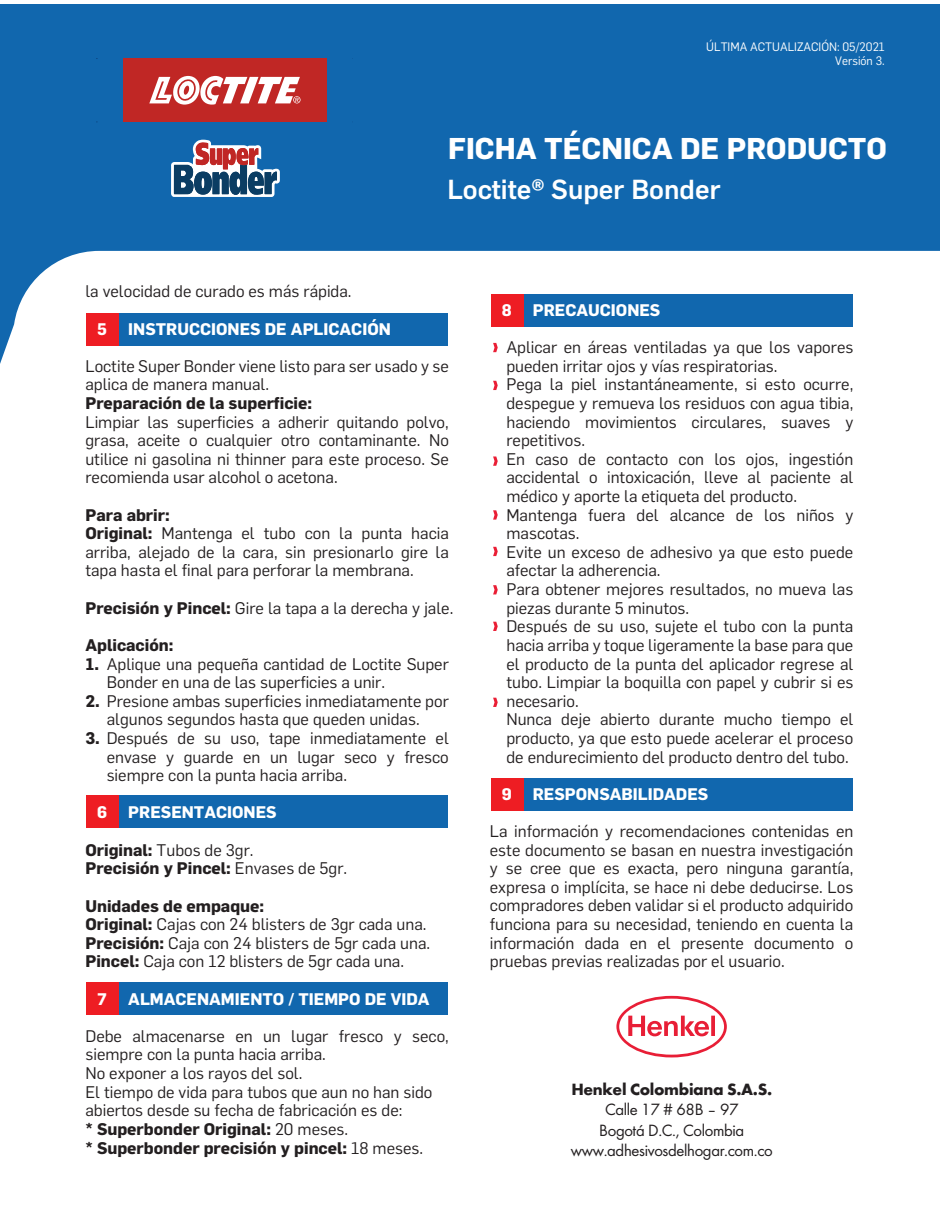
<style>
.page{position:relative;width:940px;height:1217px;background:#fff}
.page>*{position:absolute;margin:0;border:0;box-sizing:border-box;transform-origin:0 0}
.t1{font:700 29.55px "Flama";color:#fff}
.t2{font:500 27px "Flama";color:#fff}
.t3{font:16.95px/20.4px "Futura Boo";letter-spacing:-.02em;color:#231f20;text-align:center}
.t4{font:700 16.95px "Futura";letter-spacing:-.02em;color:#231f20}
.t5{font:16.5px/18.6px "Flama";color:#231f20}
.t6{font:700 16.5px "Flama";color:#fff}
.t7{font:700 16.5px/18.6px "Flama";color:#231f20}
.t8{font:12px/14px "Flama";color:#fff;text-align:right}
.s1{font-weight:700}
.s2{font-weight:400}
</style>
<div class="page">
<div style="left:493px;top:777px;width:359px;height:33px;background:#1167ae"></div>
<div style="left:491px;top:777px;width:32px;height:33px;background:#ee1d23"></div>
<div style="left:88px;top:795px;width:359px;height:33px;background:#1167ae"></div>
<div style="left:86px;top:795px;width:33px;height:33px;background:#ee1d23"></div>
<div style="left:88px;top:981px;width:359px;height:33px;background:#1167ae"></div>
<div style="left:86px;top:981px;width:33px;height:33px;background:#ee1d23"></div>
<svg style="left:0;top:4px;width:940px;height:387px;fill:#1167ae"></svg>
<svg style="left:616px;top:995px;width:111px;height:62px"></svg>
<div style="left:123px;top:58px;width:203px;height:64px;background:#c02725"></div>
<svg style="left:149px;top:76px;width:151px;height:29px"></svg>
<svg style="left:171px;top:140px;width:109px;height:57px"></svg>
<svg style="left:493px;top:343px;width:5px;height:9px"></svg>
<svg style="left:493px;top:510px;width:5px;height:9px"></svg>
<svg style="left:493px;top:380px;width:5px;height:10px"></svg>
<svg style="left:493px;top:585px;width:5px;height:9px"></svg>
<svg style="left:493px;top:546px;width:5px;height:10px"></svg>
<svg style="left:493px;top:621px;width:5px;height:9px"></svg>
<svg style="left:493px;top:697px;width:5px;height:9px"></svg>
<svg style="left:493px;top:456px;width:5px;height:9px"></svg>
<p class="t8" style="left:706px;top:39px;width:180px">ÚLTIMA ACTUALIZACIÓN: 05/2021<br>Versión 3.</p>
<h1 class="t1" style="left:448px;top:131px;width:440px">FICHA TÉCNICA DE PRODUCTO</h1>
<h2 class="t2" style="left:447px;top:170px;width:275px">Loctite® Super Bonder</h2>
<p class="t5" style="left:85px;top:281px;width:268px">la velocidad de curado es más rápida.</p>
<p class="t6" style="left:97px;top:318px;width:11px">5</p>
<p class="t6" style="left:128px;top:318px;width:264px">INSTRUCCIONES DE APLICACIÓN</p>
<p class="t5" style="left:85px;top:355px;width:365px">Loctite Super Bonder viene listo para ser usado y se aplica de manera manual.</p>
<p class="t7" style="left:85px;top:393px;width:228px">Preparación de la superficie:</p>
<p class="t5" style="left:85px;top:411px;width:365px;text-align:justify">Limpiar las superficies a adherir quitando polvo, grasa, aceite o cualquier otro contaminante. No utilice ni gasolina ni thinner para este proceso. Se recomienda usar alcohol o acetona.</p>
<p class="t5" style="left:85px;top:504px;width:365px"><span class="s1">Para abrir:<br>Original:</span> Mantenga el tubo con la punta hacia arriba, alejado de la cara, sin presionarlo gire la tapa hasta el final para perforar la membrana.</p>
<p class="t5" style="left:85px;top:597px;width:369px"><span class="s1">Precisión y Pincel:</span> Gire la tapa a la derecha y jale.</p>
<p class="t7" style="left:85px;top:635px;width:90px">Aplicación:</p>
<p class="t5" style="left:107px;top:653px;width:344px;text-indent:-21px"><span class="s1">1.</span> Aplique una pequeña cantidad de Loctite Super<br>Bonder en una de las superficies a unir.</p>
<p class="t5" style="left:85px;top:690px;width:365px;text-align:center"><span class="s1">2.</span> Presione ambas superficies inmediatamente por algunos segundos hasta que queden unidas.</p>
<p class="t5" style="left:107px;top:727px;width:344px;text-align:justify;text-indent:-21px"><span class="s1">3.</span> Después de su uso, tape inmediatamente el envase y guarde en un lugar seco y fresco siempre con la punta hacia arriba.</p>
<p class="t6" style="left:97px;top:802px;width:11px">6</p>
<p class="t6" style="left:128px;top:802px;width:150px">PRESENTACIONES</p>
<p class="t7" style="left:85px;top:839px;width:263px">Original: <span class="s2">Tubos de 3gr.<br></span>Precisión y Pincel: <span class="s2">Envases de 5gr.</span></p>
<p class="t5" style="left:85px;top:895px;width:346px"><span class="s1">Unidades de empaque:<br>Original:</span> Cajas con 24 blisters de 3gr cada una.<br><span class="s1">Precisión:</span> Caja con 24 blisters de 5gr cada una.<br><span class="s1">Pincel:</span> Caja con 12 blisters de 5gr cada una.</p>
<p class="t6" style="left:97px;top:988px;width:11px">7</p>
<p class="t6" style="left:128px;top:988px;width:303px">ALMACENAMIENTO / TIEMPO DE VIDA</p>
<p class="t5" style="left:85px;top:1025px;width:365px">Debe almacenarse en un lugar fresco y seco, siempre con la punta hacia arriba.<br>No exponer a los rayos del sol.<br>El tiempo de vida para tubos que aun no han sido abiertos desde su fecha de fabricación es de:<br><span class="s1">* Superbonder Original:</span> 20 meses.<br><span class="s1">* Superbonder precisión y pincel:</span> 18 meses.</p>
<p class="t6" style="left:502px;top:300px;width:11px">8</p>
<p class="t6" style="left:533px;top:300px;width:129px">PRECAUCIONES</p>
<p class="t5" style="left:506px;top:337px;width:348px">Aplicar en áreas ventiladas ya que los vapores pueden irritar ojos y vías respiratorias.<br>Pega la piel instantáneamente, si esto ocurre, despegue y remueva los residuos con agua tibia, haciendo movimientos circulares, suaves y repetitivos.<br>En caso de contacto con los ojos, ingestión accidental o intoxicación, lleve al paciente al médico y aporte la etiqueta del producto.<br>Mantenga fuera del alcance de los niños y mascotas.<br>Evite un exceso de adhesivo ya que esto puede afectar la adherencia.<br>Para obtener mejores resultados, no mueva las piezas durante 5 minutos.<br>Después de su uso, sujete el tubo con la punta hacia arriba y toque ligeramente la base para que el producto de la punta del aplicador regrese al tubo. Limpiar la boquilla con papel y cubrir si es necesario.<br>Nunca deje abierto durante mucho tiempo el producto, ya que esto puede acelerar el proceso de endurecimiento del producto dentro del tubo.</p>
<p class="t6" style="left:502px;top:783px;width:11px">9</p>
<p class="t6" style="left:533px;top:783px;width:177px">RESPONSABILIDADES</p>
<p class="t5" style="left:490px;top:820px;width:365px;text-align:justify">La información y recomendaciones contenidas en este documento se basan en nuestra investigación y se cree que es exacta, pero ninguna garantía, expresa o implícita, se hace ni debe deducirse. Los compradores deben validar si el producto adquirido funciona para su necesidad, teniendo en cuenta la información dada en el presente documento o pruebas previas realizadas por el usuario.</p>
<p class="t4" style="left:571px;top:1078px;width:202px">Henkel Colombiana S.A.S.</p>
<p class="t3" style="left:571px;top:1099px;width:203px">Calle 17 # 68B – 97<br>Bogotá D.C., Colombia www.adhesivosdelhogar.com.co</p>
</div>
